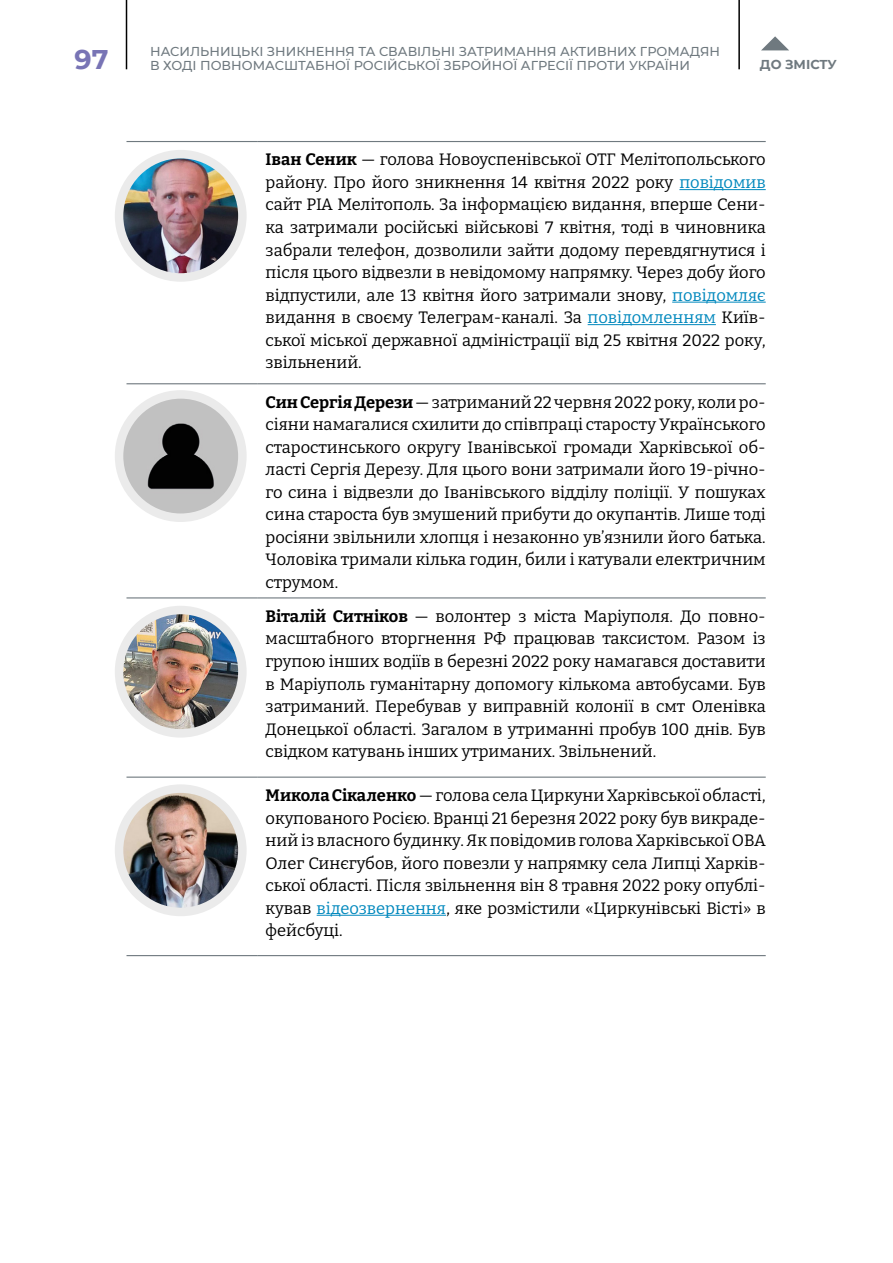
<style>
.page{position:relative;width:893px;height:1263px;background:#fff}
.page>*{position:absolute;margin:0;border:0;box-sizing:border-box;transform-origin:0 0}
.t1{font:700 27px "Montserrat";color:#7874b5}
.t2{font:16.5px/22.5px "Bitter";color:#000;text-align:justify}
.t3{font:500 12.9px "Montserrat";color:#6f797f}
.t4{font:700 12.9px "Montserrat";color:#6f797f}
.s1{font-weight:700}
.s2{color:#0088bd}
</style>
<div class="page">
<hr style="left:126px;top:0;width:1px;height:69px;background:#000">
<hr style="left:738px;top:0;width:2px;height:69px;background:#000">
<svg style="left:761px;top:36px;width:28px;height:14px"></svg>
<hr style="left:126px;top:141px;width:131px;height:1px;background:#6f797f">
<hr style="left:257px;top:141px;width:509px;height:1px;background:#6f797f">
<hr style="left:126px;top:383px;width:131px;height:1px;background:#6f797f">
<hr style="left:257px;top:383px;width:509px;height:1px;background:#6f797f">
<hr style="left:126px;top:597px;width:131px;height:1px;background:#6f797f">
<hr style="left:257px;top:597px;width:509px;height:1px;background:#6f797f">
<hr style="left:126px;top:776px;width:131px;height:2px;background:#6f797f">
<hr style="left:257px;top:776px;width:509px;height:2px;background:#6f797f">
<hr style="left:126px;top:955px;width:131px;height:1px;background:#6f797f">
<hr style="left:257px;top:955px;width:509px;height:1px;background:#6f797f">
<hr style="left:679px;top:189px;width:87px;height:1px;background:#0088bd">
<hr style="left:672px;top:302px;width:94px;height:1px;background:#0088bd">
<hr style="left:588px;top:324px;width:128px;height:1px;background:#0088bd">
<hr style="left:317px;top:915px;width:129px;height:1px;background:#0088bd">
<div style="left:115px;top:150px;width:132px;height:132px;background:#ebebeb;border-radius:50%"></div>
<img style="left:123px;top:158px;width:115px;height:115px;border-radius:57px">
<div style="left:115px;top:390px;width:132px;height:132px;background:#ebebeb;border-radius:50%"></div>
<img style="left:123px;top:399px;width:115px;height:114px;border-radius:57px">
<div style="left:115px;top:606px;width:132px;height:132px;background:#ebebeb;border-radius:50%"></div>
<img style="left:123px;top:614px;width:115px;height:115px;border-radius:57px">
<div style="left:115px;top:784px;width:132px;height:132px;background:#ebebeb;border-radius:50%"></div>
<img style="left:123px;top:793px;width:115px;height:115px;border-radius:57px">
<p class="t3" style="left:150px;top:42px;width:571px">НАСИЛЬНИЦЬКІ ЗНИКНЕННЯ ТА СВАВІЛЬНІ ЗАТРИМАННЯ АКТИВНИХ ГРОМАДЯН</p>
<h1 class="t1" style="left:75px;top:40px;width:36px">97</h1>
<p class="t3" style="left:150px;top:57px;width:542px">В ХОДІ ПОВНОМАСШТАБНОЇ РОСІЙСЬКОЇ ЗБРОЙНОЇ АГРЕСІЇ ПРОТИ УКРАЇНИ</p>
<p class="t4" style="left:760px;top:55px;width:78px">ДО ЗМІСТУ</p>
<p class="t2" style="left:266px;top:148px;width:502px"><span class="s1">Іван Сеник</span> — голова Новоуспенівської ОТГ Мелітопольського району. Про його зникнення 14 квітня 2022 року <span class="s2">повідомив </span>сайт РІА Мелітополь. За інформацією видання, вперше Сени&shy;ка затримали російські військові 7 квітня, тоді в чиновника забрали телефон, дозволили зайти додому перевдягнутися і після цього відвезли в невідомому напрямку. Через добу його відпустили, але 13 квітня його затримали знову, <span class="s2">повідомляє </span>видання в своєму Телеграм-каналі. За <span class="s2">повідомленням</span> Київ&shy;ської міської державної адміністрації від 25 квітня 2022 року, звільнений.</p>
<p class="t2" style="left:266px;top:390px;width:502px"><span class="s1">Син Сергія Дерези</span> — затриманий22 червня 2022 року, коли ро&shy;сіяни намагалися схилити до співпраці старосту Українського старостинського округу Іванівської громади Харківської об&shy;ласті Сергія Дерезу. Для цього вони затримали його 19-річно&shy;го сина і відвезли до Іванівського відділу поліції. У пошуках сина староста був змушений прибути до окупантів. Лише тоді росіяни звільнили хлопця і незаконно ув’язнили його батька.<br>Чоловіка тримали кілька годин, били і катували електричним струмом.</p>
<p class="t2" style="left:266px;top:604px;width:502px"><span class="s1">Віталій Ситніков</span> — волонтер з міста Маріуполя. До повно&shy;масштабного вторгнення РФ працював таксистом. Разом із групою інших водіїв в березні 2022 року намагався доставити в Маріуполь гуманітарну допомогу кількома автобусами. Був затриманий. Перебував у виправній колонії в смт Оленівка Донецької області. Загалом в утриманні пробув 100 днів. Був свідком катувань інших утриманих. Звільнений.</p>
<p class="t2" style="left:266px;top:784px;width:502px"><span class="s1">Микола Сікаленко</span> — голова села Циркуни Харківської області, окупованого Росією. Вранці 21 березня 2022 року був викраде&shy;ний із власного будинку. Як повідомив голова Харківської ОВА Олег Синєгубов, його повезли у напрямку села Липці Харків&shy;ської області. Після звільнення він 8 травня 2022 року опублі&shy;кував <span class="s2">відеозвернення</span>, яке розмістили «Циркунівські Вісті» в фейсбуці.</p>
</div>
